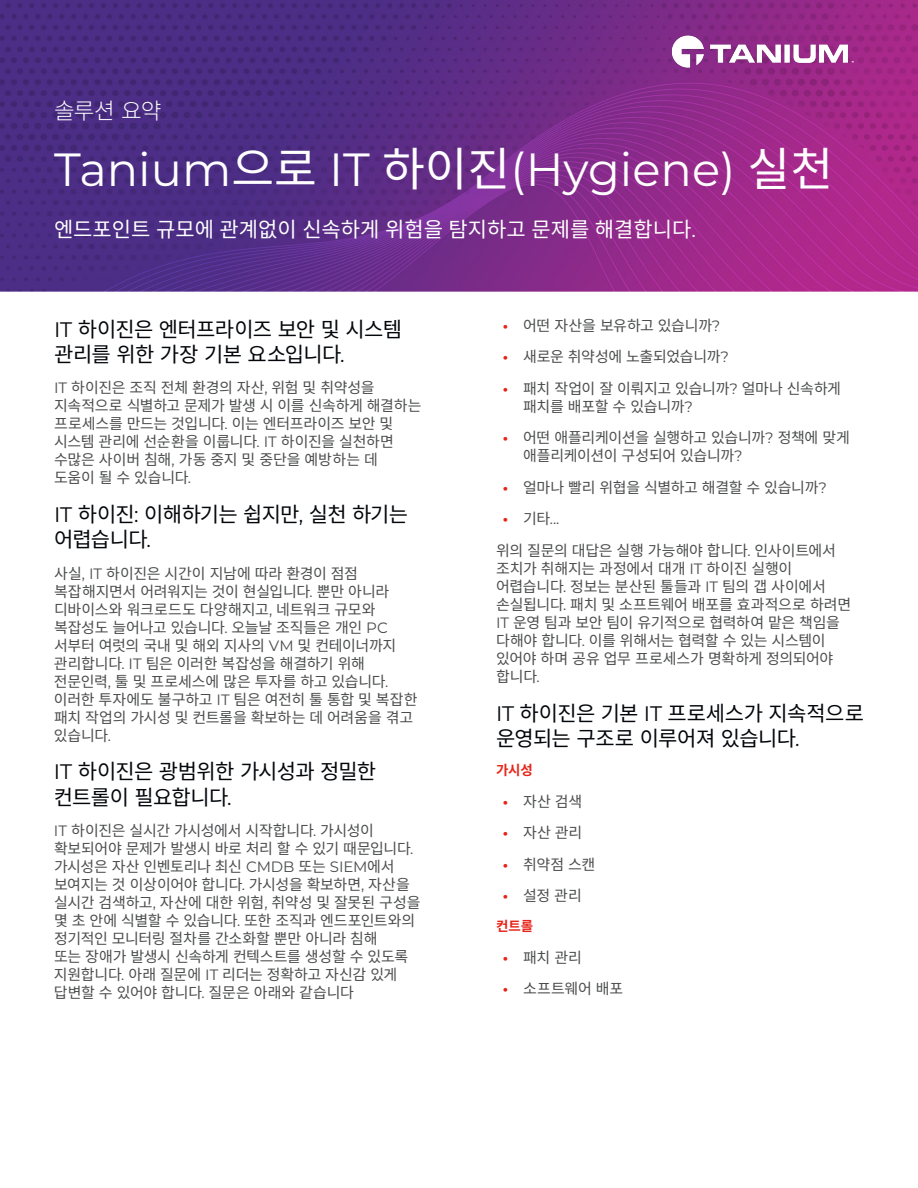
<style>
.page{position:relative;width:918px;height:1188px;background:#fff}
.page>*{position:absolute;margin:0;border:0;box-sizing:border-box;transform-origin:0 0}
.t1{font:46.5px "Montserrat";color:#fff}
.H4__align_left{font:300 22.5px "Noto Sans CJ Kkr";color:#fff}
.Subtitle__align_left{font:21px/25.2px "Noto Sans CJ Kkr";letter-spacing:-.035em;color:#03060a}
.t2{font:21px "Noto Sans CJ Kkr";color:#fff}
.Subtitle__align_left-2{font:15px/18px "Noto Sans CJ Kkr";letter-spacing:-.02em;color:#4b4c4d}
.Subtitle__align_left-3{font:15px "Montserrat";color:#4b4c4d}
.Subtitle__align_left-4{font:700 13.5px "Noto Sans CJ Kkr";letter-spacing:-.01em;color:#e72419}
.s1{font-family:"Noto Sans CJ Kkr"}
.s2{font-family:"Montserrat"}
.s3{font-family:"Montserrat";font-weight:700;color:#e72419}
.s4{font-weight:700;color:#e72419}
</style>
<div class="page">
<img style="left:0;top:0;width:918px;height:292px">
<img style="left:661px;top:24px;width:203px;height:58px">
<p class="H4__align_left" style="left:54px;top:98px;width:109px">솔루션 요약</p>
<p class="t1" style="left:54px;top:138px;width:781px">Tanium<span class="s1">으로</span> IT <span class="s1">하이진</span>(Hygiene) <span class="s1">실천</span></p>
<p class="t2" style="left:54px;top:217px;width:643px">엔드포인트 규모에 관계없이 신속하게 위험을 탐지하고 문제를 해결합니다<span class="s2">.</span></p>
<p class="Subtitle__align_left" style="left:54px;top:317px;width:350px"><span class="s2">IT</span> 하이진은 엔터프라이즈 보안 및 시스템 관리를 위한 가장 기본 요소입니다<span class="s2">.</span></p>
<p class="Subtitle__align_left-2" style="left:54px;top:379px;width:369px"><span class="s2">IT</span> 하이진은 조직 전체 환경의 자산<span class="s2">,</span> 위험 및 취약성을 지속적으로 식별하고 문제가 발생 시 이를 신속하게 해결하는 프로세스를 만드는 것입니다<span class="s2">.</span> 이는 엔터프라이즈 보안 및 시스템 관리에 선순환을 이룹니다<span class="s2">. IT</span> 하이진을 실천하면 수많은 사이버 침해<span class="s2">,</span> 가동 중지 및 중단을 예방하는 데 도움이 될 수 있습니다<span class="s2">.</span></p>
<p class="Subtitle__align_left" style="left:54px;top:502px;width:356px"><span class="s2">IT</span> 하이진<span class="s2">:</span> 이해하기는 쉽지만<span class="s2">,</span> 실천 하기는 어렵습니다<span class="s2">.</span></p>
<p class="Subtitle__align_left-2" style="left:54px;top:565px;width:365px">사실<span class="s2">, IT</span> 하이진은 시간이 지남에 따라 환경이 점점 복잡해지면서 어려워지는 것이 현실입니다<span class="s2">.</span> 뿐만 아니라 디바이스와 워크로드도 다양해지고<span class="s2">,</span> 네트워크 규모와 복잡성도 늘어나고 있습니다<span class="s2">.</span> 오늘날 조직들은 개인 <span class="s2">PC </span>서부터 여럿의 국내 및 해외 지사의 <span class="s2">VM</span> 및 컨테이너까지 관리합니다<span class="s2">. IT</span> 팀은 이러한 복잡성을 해결하기 위해 전문인력<span class="s2">,</span> 툴 및 프로세스에 많은 투자를 하고 있습니다<span class="s2">. </span>이러한 투자에도 불구하고 <span class="s2">IT</span> 팀은 여전히 툴 통합 및 복잡한 패치 작업의 가시성 및 컨트롤을 확보하는 데 어려움을 겪고 있습니다<span class="s2">.</span></p>
<p class="Subtitle__align_left" style="left:54px;top:760px;width:324px"><span class="s2">IT</span> 하이진은 광범위한 가시성과 정밀한 컨트롤이 필요합니다<span class="s2">.</span></p>
<p class="Subtitle__align_left-2" style="left:54px;top:822px;width:368px"><span class="s2">IT</span> 하이진은 실시간 가시성에서 시작합니다<span class="s2">.</span> 가시성이 확보되어야 문제가 발생시 바로 처리 할 수 있기 때문입니다<span class="s2">. </span>가시성은 자산 인벤토리나 최신 <span class="s2">CMDB</span> 또는 <span class="s2">SIEM</span>에서 보여지는 것 이상이어야 합니다<span class="s2">.</span> 가시성을 확보하면<span class="s2">,</span> 자산을 실시간 검색하고<span class="s2">,</span> 자산에 대한 위험<span class="s2">,</span> 취약성 및 잘못된 구성을 몇 초 안에 식별할 수 있습니다<span class="s2">.</span> 또한 조직과 엔드포인트와의 정기적인 모니터링 절차를 간소화할 뿐만 아니라 침해<br>또는 장애가 발생시 신속하게 컨텍스트를 생성할 수 있도록 지원합니다<span class="s2">.</span> 아래 질문에 <span class="s2">IT</span> 리더는 정확하고 자신감 있게 답변할 수 있어야 합니다<span class="s2">.</span> 질문은 아래와 같습니다</p>
<p class="Subtitle__align_left-2" style="left:503px;top:317px;width:219px"><span class="s3">•</span> 어떤 자산을 보유하고 있습니까<span class="s2">?</span></p>
<p class="Subtitle__align_left-2" style="left:503px;top:348px;width:228px"><span class="s3">•</span> 새로운 취약성에 노출되었습니까<span class="s2">?</span></p>
<p class="Subtitle__align_left-2" style="left:523px;top:380px;width:319px;text-indent:-20px"><span class="s3">•</span> 패치 작업이 잘 이뤄지고 있습니까<span class="s2">?</span> 얼마나 신속하게 패치를 배포할 수 있습니까<span class="s2">?</span></p>
<p class="Subtitle__align_left-2" style="left:523px;top:429px;width:328px;text-indent:-20px"><span class="s3">•</span> 어떤 애플리케이션을 실행하고 있습니까<span class="s2">?</span> 정책에 맞게 애플리케이션이 구성되어 있습니까<span class="s2">?</span></p>
<p class="Subtitle__align_left-2" style="left:503px;top:479px;width:326px"><span class="s3">•</span> 얼마나 빨리 위협을 식별하고 해결할 수 있습니까<span class="s2">?</span></p>
<p class="Subtitle__align_left-3" style="left:503px;top:509px;width:58px"><span class="s4">•</span> <span class="s1">기타</span>...</p>
<p class="Subtitle__align_left-2" style="left:496px;top:542px;width:357px">위의 질문의 대답은 실행 가능해야 합니다<span class="s2">.</span> 인사이트에서 조치가 취해지는 과정에서 대개 <span class="s2">IT</span> 하이진 실행이 어렵습니다<span class="s2">.</span> 정보는 분산된 툴들과 <span class="s2">IT</span> 팀의 갭 사이에서 손실됩니다<span class="s2">.</span> 패치 및 소프트웨어 배포를 효과적으로 하려면<br><span class="s2">IT</span> 운영 팀과 보안 팀이 유기적으로 협력하여 맡은 책임을 다해야 합니다<span class="s2">.</span> 이를 위해서는 협력할 수 있는 시스템이 있어야 하며 공유 업무 프로세스가 명확하게 정의되어야 합니다<span class="s2">.</span></p>
<p class="Subtitle__align_left" style="left:496px;top:701px;width:369px"><span class="s2">IT</span> 하이진은 기본 <span class="s2">IT</span> 프로세스가 지속적으로 운영되는 구조로 이루어져 있습니다<span class="s2">.</span></p>
<p class="Subtitle__align_left-4" style="left:496px;top:763px;width:38px">가시성</p>
<p class="Subtitle__align_left-2" style="left:503px;top:793px;width:81px"><span class="s3">•</span> 자산 검색</p>
<p class="Subtitle__align_left-2" style="left:503px;top:824px;width:81px"><span class="s3">•</span> 자산 관리</p>
<p class="Subtitle__align_left-2" style="left:503px;top:856px;width:94px"><span class="s3">•</span> 취약점 스캔</p>
<p class="Subtitle__align_left-2" style="left:503px;top:887px;width:80px"><span class="s3">•</span> 설정 관리</p>
<p class="Subtitle__align_left-4" style="left:496px;top:919px;width:39px">컨트롤</p>
<p class="Subtitle__align_left-2" style="left:503px;top:948px;width:81px"><span class="s3">•</span> 패치 관리</p>
<p class="Subtitle__align_left-2" style="left:503px;top:980px;width:122px"><span class="s3">•</span> 소프트웨어 배포</p>
</div>
